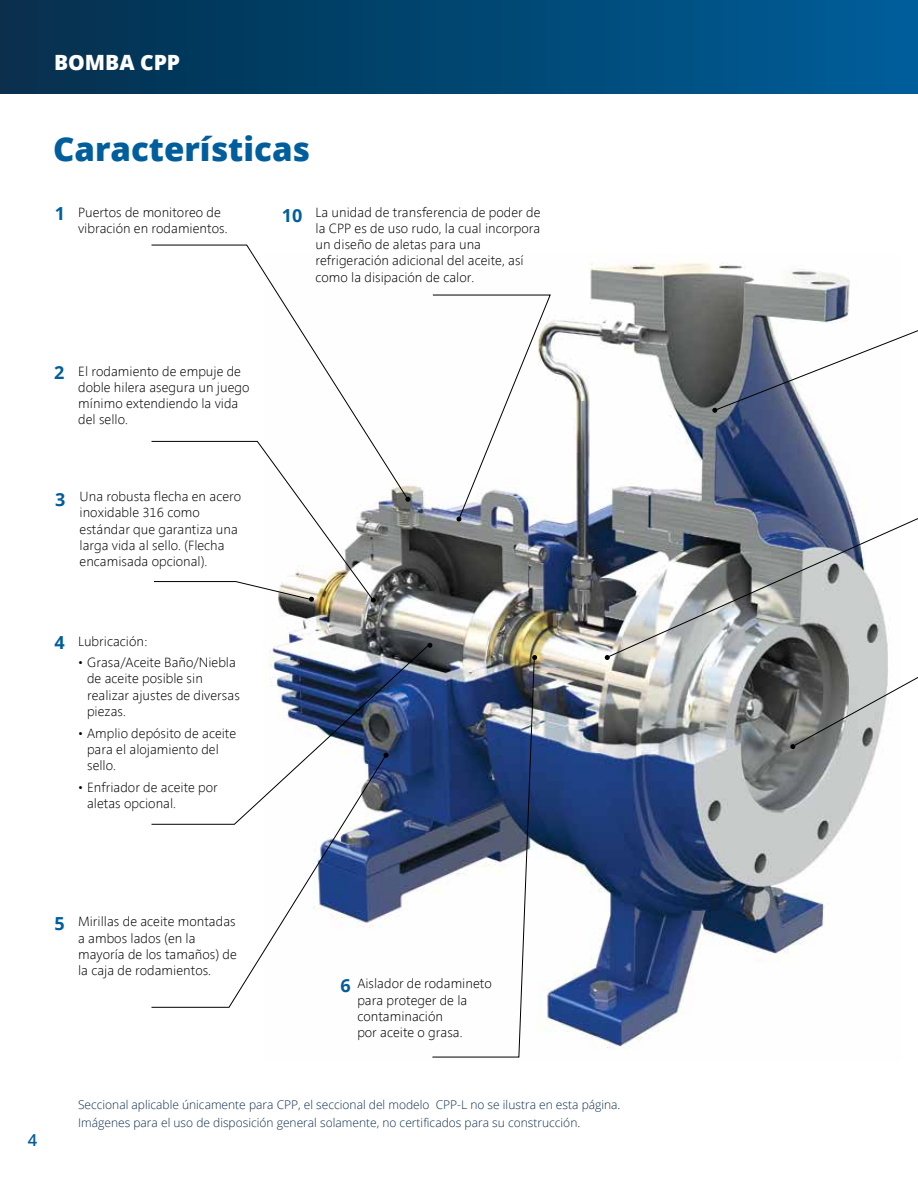
<style>
.page{position:relative;width:918px;height:1188px;background:#fff}
.page>*{position:absolute;margin:0;border:0;box-sizing:border-box;transform-origin:0 0}
.t1{font:800 33px "Open Sans";color:#005e9d}
.t2{font:800 21px "Open Sans";color:#fff}
.t3{font:600 16.5px "Open Sans";color:#005e9d}
.t4{font:300 13.5px/16.2px "Segan";color:#000}
.t5{font:300 12px/17.2px "Open Sans";color:#0c2d4d}
.s1{font-family:"Open Sans";font-weight:700;font-size:18px;color:#005e9d}
</style>
<div class="page">
<img style="left:263px;top:262px;width:613px;height:787px">
<img style="left:263px;top:645px;width:166px;height:180px">
<svg style="left:151px;top:754px;width:236px;height:254px"></svg>
<svg style="left:151px;top:244px;width:258px;height:256px"></svg>
<svg style="left:606px;top:482px;width:312px;height:176px"></svg>
<svg style="left:712px;top:298px;width:206px;height:115px"></svg>
<svg style="left:605px;top:655px;width:5px;height:5px"></svg>
<svg style="left:432px;top:655px;width:105px;height:403px"></svg>
<svg style="left:384px;top:753px;width:5px;height:5px"></svg>
<svg style="left:427px;top:643px;width:5px;height:5px"></svg>
<svg style="left:151px;top:441px;width:225px;height:162px"></svg>
<svg style="left:432px;top:294px;width:119px;height:228px"></svg>
<svg style="left:405px;top:497px;width:5px;height:5px"></svg>
<svg style="left:790px;top:636px;width:128px;height:113px"></svg>
<div style="left:0;top:0;width:918px;height:94px;background:linear-gradient(to right,#042f4c,#005e99)"></div>
<h2 class="t2" style="left:54px;top:46px;width:128px">BOMBA CPP</h2>
<h1 class="t1" style="left:53px;top:124px;width:259px">Características</h1>
<p class="t4" style="left:78px;top:205px;width:151px;text-indent:-23px"><span class="s1">1</span> Puertos de monitoreo de vibración en rodamientos.</p>
<p class="t4" style="left:316px;top:205px;width:226px;text-indent:-34px"><span class="s1">10</span> La unidad de transferencia de poder de la CPP es de uso rudo, la cual incorpora un diseño de aletas para una refrigeración adicional del aceite, así como la disipación de calor.</p>
<p class="t4" style="left:78px;top:364px;width:173px;text-indent:-24px"><span class="s1">2</span> El rodamiento de empuje de doble hilera asegura un juego mínimo extendiendo la vida del sello.</p>
<p class="t4" style="left:80px;top:489px;width:163px;text-indent:-24px"><span class="s1">3</span> Una robusta flecha en acero inoxidable 316 como estándar que garantiza una larga vida al sello. (Flecha encamisada opcional).</p>
<p class="t4" style="left:54px;top:634px;width:94px"><span class="s1">4</span> Lubricación:</p>
<p class="t4" style="left:87px;top:655px;width:154px;text-indent:-9px">• Grasa/Aceite Baño/Niebla de aceite posible sin realizar ajustes de diversas piezas.</p>
<p class="t4" style="left:87px;top:726px;width:151px;text-indent:-9px">• Amplio depósito de aceite para el alojamiento del sello.</p>
<p class="t4" style="left:87px;top:780px;width:132px;text-indent:-9px">• Enfriador de aceite por aletas opcional.</p>
<p class="t4" style="left:78px;top:915px;width:160px;text-indent:-24px"><span class="s1">5</span> Mirillas de aceite montadas a ambos lados (en la mayoría de los tamaños) de la caja de rodamientos.</p>
<p class="t4" style="left:357px;top:977px;width:136px;text-indent:-17px"><span class="s1">6</span> Aislador de rodamineto para proteger de la contaminación<br>por aceite o grasa.</p>
<p class="t3" style="left:28px;top:1129px;width:11px">4</p>
<p class="t5" style="left:78px;top:1096px;width:544px">Seccional aplicable únicamente para CPP, el seccional del modelo CPP-L no se ilustra en esta página.<br>Imágenes para el uso de disposición general solamente, no certificados para su construcción.</p>
</div>
